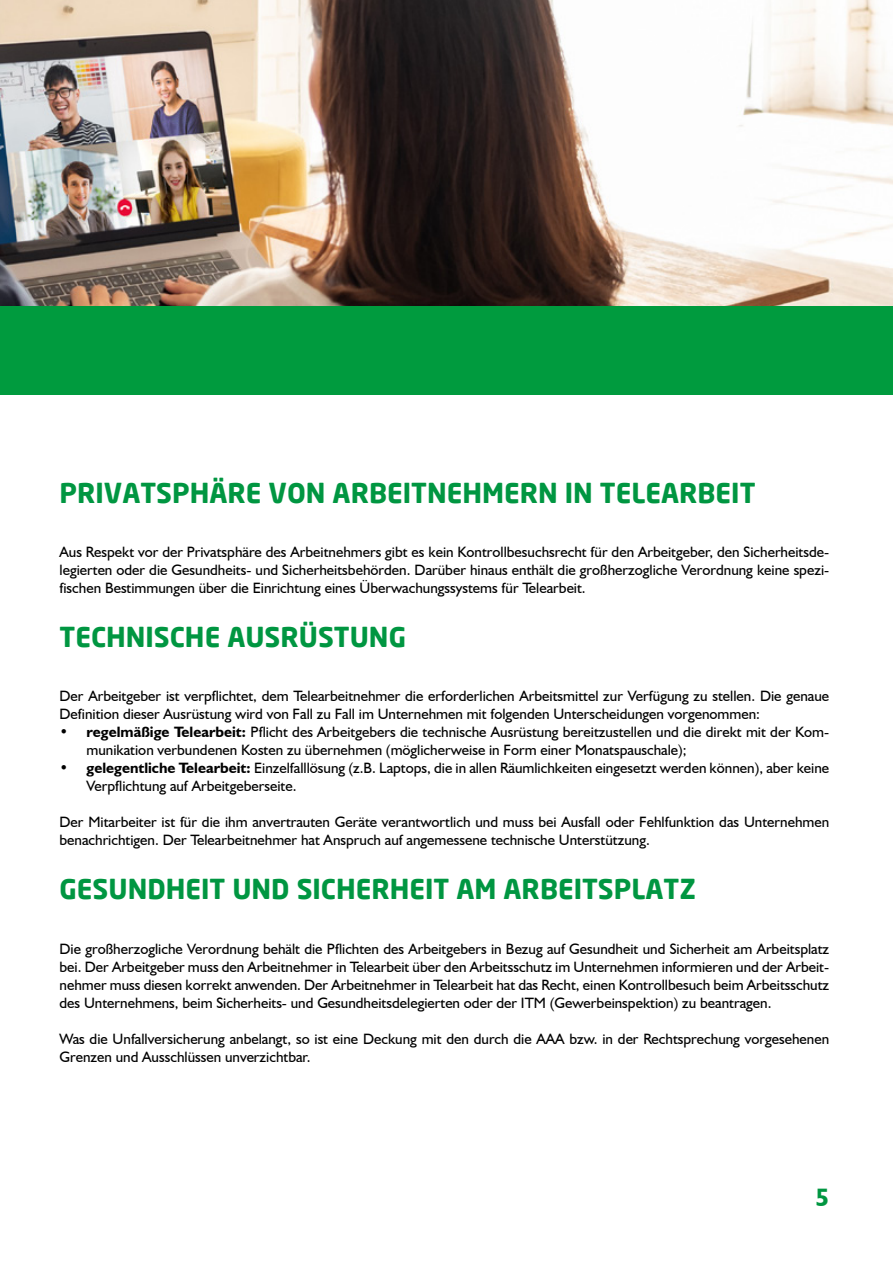
<style>
.page{position:relative;width:893px;height:1263px;background:#fff}
.page>*{position:absolute;margin:0;border:0;box-sizing:border-box;transform-origin:0 0}
.t1{font:700 27px "Neo Sans";color:#009641}
.t2{font:700 25.2px "Humanist 521 BT";color:#009641}
.t3{font:15px/18px "Humanist 521 BT";color:#000}
.s1{font-weight:700}
</style>
<div class="page">
<img style="left:0;top:0;width:893px;height:306px">
<div style="left:0;top:306px;width:893px;height:89px;background:#009b3e"></div>
<h1 class="t1" style="left:60px;top:476px;width:697px">PRIVATSPHÄRE VON ARBEITNEHMERN IN TELEARBEIT</h1>
<p class="t3" style="left:60px;top:543px;width:771px;text-align:justify">Aus Respekt vor der Privatsphäre des Arbeitnehmers gibt es kein Kontrollbesuchsrecht für den Arbeitgeber, den Sicherheitsde&shy;legierten oder die Gesundheits- und Sicherheitsbehörden. Darüber hinaus enthält die großherzogliche Verordnung keine spezi&shy;fischen Bestimmungen über die Einrichtung eines Überwachungssystems für Telearbeit.</p>
<h1 class="t1" style="left:60px;top:620px;width:348px">TECHNISCHE AUSRÜSTUNG</h1>
<p class="t3" style="left:60px;top:687px;width:771px">Der Arbeitgeber ist verpflichtet, dem Telearbeitnehmer die erforderlichen Arbeitsmittel zur Verfügung zu stellen. Die genaue<br>Definition dieser Ausrüstung wird von Fall zu Fall im Unternehmen mit folgenden Unterscheidungen vorgenommen:</p>
<p class="t3" style="left:87px;top:723px;width:744px;text-indent:-27px"><span class="s1">• regelmäßige Telearbeit:</span> Pflicht des Arbeitgebers die technische Ausrüstung bereitzustellen und die direkt mit der Kom&shy;munikation verbundenen Kosten zu übernehmen (möglicherweise in Form einer Monatspauschale);</p>
<p class="t3" style="left:87px;top:759px;width:744px;text-indent:-27px"><span class="s1">• gelegentliche Telearbeit:</span> Einzelfalllösung (z.B. Laptops, die in allen Räumlichkeiten eingesetzt werden können), aber keine<br>Verpflichtung auf Arbeitgeberseite.</p>
<p class="t3" style="left:60px;top:813px;width:771px">Der Mitarbeiter ist für die ihm anvertrauten Geräte verantwortlich und muss bei Ausfall oder Fehlfunktion das Unternehmen benachrichtigen. Der Telearbeitnehmer hat Anspruch auf angemessene technische Unterstützung.</p>
<h1 class="t1" style="left:60px;top:872px;width:638px">GESUNDHEIT UND SICHERHEIT AM ARBEITSPLATZ</h1>
<p class="t3" style="left:60px;top:939px;width:771px;text-align:justify">Die großherzogliche Verordnung behält die Pflichten des Arbeitgebers in Bezug auf Gesundheit und Sicherheit am Arbeitsplatz bei. Der Arbeitgeber muss den Arbeitnehmer in Telearbeit über den Arbeitsschutz im Unternehmen informieren und der Arbeit&shy;nehmer muss diesen korrekt anwenden. Der Arbeitnehmer in Telearbeit hat das Recht, einen Kontrollbesuch beim Arbeitsschutz des Unternehmens, beim Sicherheits- und Gesundheitsdelegierten oder der ITM (Gewerbeinspektion) zu beantragen.</p>
<p class="t3" style="left:60px;top:1029px;width:771px">Was die Unfallversicherung anbelangt, so ist eine Deckung mit den durch die AAA bzw. in der Rechtsprechung vorgesehenen<br>Grenzen und Ausschlüssen unverzichtbar.</p>
<h2 class="t2" style="left:815px;top:1182px;width:15px">5</h2>
</div>
